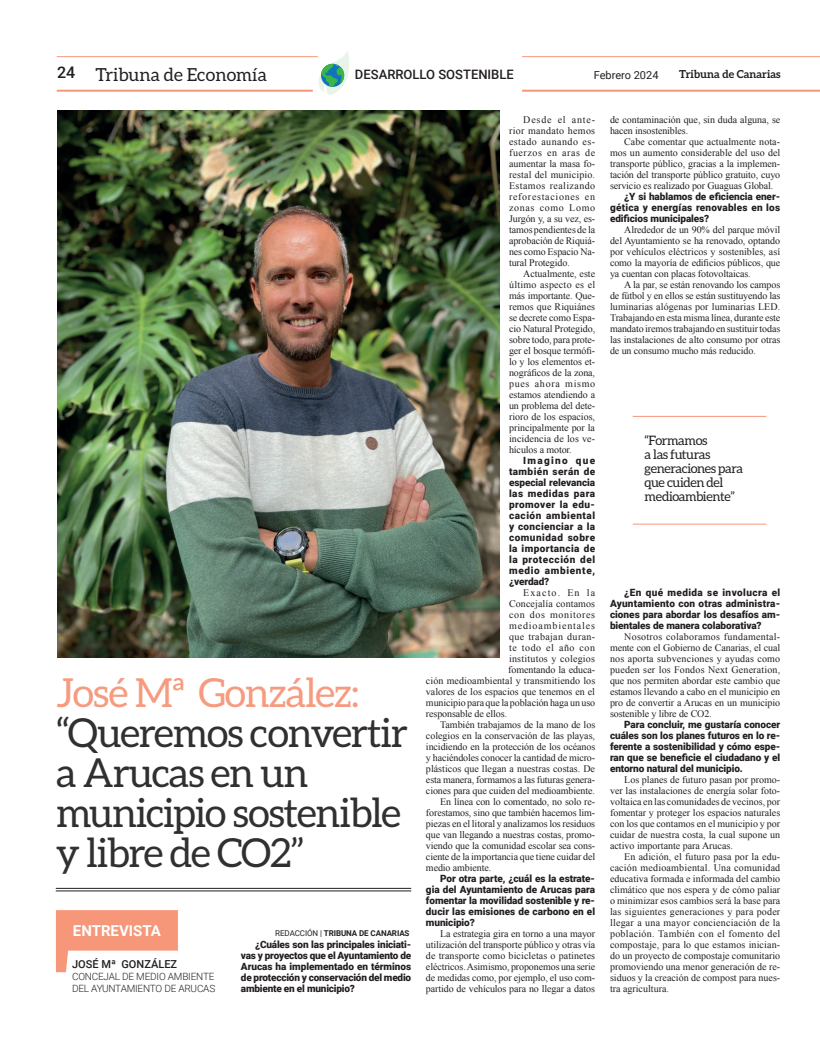
<style>
.page{position:relative;width:820px;height:1049px;background:#fff}
.page>*{position:absolute;margin:0;border:0;box-sizing:border-box;transform-origin:0 0}
.t1{font:40px/40px "Aleo";letter-spacing:-.03em;color:#312f30}
.t2{font:40px "Aleo";letter-spacing:-.03em;color:#f69b7f}
.t3{font:18px "Aleo";color:#231f20}
.t4{font:700 15px "Roboto";color:#fff}
.t5{font:13px/14px "Aleo";letter-spacing:-.03em;color:#231f20}
.t6{font:500 13px "Roboto";color:#231f20}
.t7{font:700 11px "Aleo";color:#231f20}
.t8{font:500 11px "Roboto";color:#231f20}
.t9{font:11px "Roboto";color:#231f20}
.t10{font:10px/11px "Times New Roman";letter-spacing:-.01em;color:#231f20;text-align:justify}
.t11{font:900 10px/11px "Roboto";letter-spacing:-.01em;color:#231f20;text-align:justify}
.t12{font:10px "Times New Roman";letter-spacing:.01em;color:#231f20}
.t13{font:300 10px/12px "Roboto";letter-spacing:-.02em;color:#231f20}
.t14{font:10px "Times New Roman";letter-spacing:.025em;color:#231f20}
.t15{font:10px "Times New Roman";letter-spacing:.035em;color:#231f20}
.t16{font:10px "Times New Roman";letter-spacing:.09em;color:#231f20}
.t17{font:10px "Times New Roman";letter-spacing:.06em;color:#231f20}
.t18{font:10px "Times New Roman";letter-spacing:.055em;color:#231f20}
.t19{font:10px "Times New Roman";letter-spacing:.11em;color:#231f20}
.t20{font:700 8px "Roboto";letter-spacing:-.01em;color:#231f20}
.s1{font-weight:400}
</style>
<div class="page">
<svg style="left:56px;top:910px;width:122px;height:62px"></svg>
<hr style="left:57px;top:90px;width:256px;height:2px;background:#f6977a">
<hr style="left:522px;top:90px;width:297px;height:2px;background:#f6977a">
<hr style="left:57px;top:56px;width:260px;height:1px;background:#f6977a">
<hr style="left:522px;top:56px;width:297px;height:1px;background:#f6977a">
<svg style="left:319px;top:51px;width:30px;height:44px"></svg>
<hr style="left:56px;top:891px;width:355px;height:1px;background:#231f20">
<hr style="left:56px;top:888px;width:355px;height:1px;background:#231f20">
<img style="left:57px;top:111px;width:442px;height:547px">
<hr style="left:632px;top:416px;width:134px;height:1px;background:#f6977a">
<hr style="left:632px;top:524px;width:134px;height:1px;background:#f6977a">
<h2 class="t3" style="left:57px;top:64px;width:211px"><sup>24</sup> Tribuna de Economía</h2>
<h3 class="t6" style="left:355px;top:66px;width:160px">DESARROLLO SOSTENIBLE</h3>
<p class="t9" style="left:593px;top:67px;width:66px">Febrero 2024</p>
<p class="t7" style="left:678px;top:68px;width:103px">Tribuna de Canarias</p>
<h1 class="t2" style="left:56px;top:670px;width:304px">José Mª González:</h1>
<h1 class="t1" style="left:56px;top:712px;width:353px">“Queremos convertir a Arucas en un municipio sostenible y libre de CO2”</h1>
<h3 class="t4" style="left:73px;top:920px;width:90px">ENTREVISTA</h3>
<p class="t20" style="left:275px;top:927px;width:136px"><span class="s1">REDACCIÓN |</span> TRIBUNA DE CANARIAS</p>
<p class="t8" style="left:72px;top:956px;width:107px">JOSÉ Mª GONZÁLEZ</p>
<p class="t13" style="left:72px;top:970px;width:145px">CONCEJAL DE MEDIO AMBIENTE<br>DEL AYUNTAMIENTO DE ARUCAS</p>
<p class="t11" style="left:241px;top:938px;width:172px;text-indent:14px">¿Cuáles son las principales iniciati&shy;vas y proyectos que el Ayuntamiento de Arucas ha implementado en términos de protección y conservación del medio ambiente en el municipio?</p>
<p class="t10" style="left:509px;top:114px;width:88px;text-indent:14px">Desde el ante&shy;rior mandato hemos estado aunando es&shy;fuerzos en aras de aumentar la masa fo&shy;restal del municipio.<br>Estamos realizando reforestaciones en zonas como Lomo Jurgón y, a su vez, es&shy;tamos pendientes de la aprobación de Riquiá&shy;nes como Espacio Na&shy;tural Protegido.</p>
<p class="t10" style="left:509px;top:268px;width:88px;text-indent:14px">Actualmente, este último aspecto es el más importante. Que&shy;remos que Riquiánes se decrete como Espa&shy;cio Natural Protegido, sobre todo, para prote&shy;ger el bosque termófi&shy;lo y los elementos et&shy;nográficos de la zona, pues ahora mismo estamos atendiendo a un problema del dete&shy;rioro de los espacios, principalmente por la incidencia de los ve&shy;hículos a motor.</p>
<p class="t11" style="left:509px;top:454px;width:88px;text-indent:14px">Imagino que también serán de especial relevancia las medidas para promover la edu&shy;cación ambiental y concienciar a la comunidad sobre la importancia de la protección del medio ambiente, ¿verdad?</p>
<p class="t19" style="left:523px;top:586px;width:73px">Exacto. En la</p>
<p class="t12" style="left:509px;top:597px;width:88px">Concejalía contamos</p>
<p class="t17" style="left:509px;top:608px;width:87px">con dos monitores</p>
<p class="t16" style="left:509px;top:619px;width:87px">medioambientales</p>
<p class="t15" style="left:509px;top:630px;width:87px">que trabajan duran-</p>
<p class="t18" style="left:509px;top:641px;width:87px">te todo el año con</p>
<p class="t14" style="left:509px;top:652px;width:87px">institutos y colegios</p>
<p class="t10" style="left:508px;top:664px;width:88px">fomentando la educa-</p>
<p class="t12" style="left:426px;top:674px;width:171px">ción medioambiental y transmitiendo los</p>
<p class="t10" style="left:426px;top:686px;width:170px">valores de los espacios que tenemos en el</p>
<p class="t10" style="left:426px;top:697px;width:171px">municipio para que la población haga un uso</p>
<p class="t10" style="left:426px;top:708px;width:83px">responsable de ellos.</p>
<p class="t10" style="left:440px;top:719px;width:156px">También trabajamos de la mano de los</p>
<p class="t10" style="left:426px;top:730px;width:170px">colegios en la conservación de las playas,</p>
<p class="t10" style="left:426px;top:741px;width:171px">incidiendo en la protección de los océanos</p>
<p class="t10" style="left:426px;top:752px;width:170px">y haciéndoles conocer la cantidad de micro-</p>
<p class="t10" style="left:426px;top:763px;width:170px">plásticos que llegan a nuestras costas. De</p>
<p class="t10" style="left:426px;top:774px;width:170px">esta manera, formamos a las futuras genera-</p>
<p class="t10" style="left:426px;top:785px;width:170px">ciones para que cuiden del medioambiente.</p>
<p class="t10" style="left:440px;top:796px;width:156px">En línea con lo comentado, no solo re-</p>
<p class="t10" style="left:426px;top:807px;width:170px">forestamos, sino que también hacemos lim-</p>
<p class="t10" style="left:426px;top:818px;width:171px">piezas en el litoral y analizamos los residuos</p>
<p class="t10" style="left:426px;top:829px;width:170px">que van llegando a nuestras costas, promo-</p>
<p class="t10" style="left:426px;top:840px;width:170px">viendo que la comunidad escolar sea cons-</p>
<p class="t10" style="left:426px;top:851px;width:171px">ciente de la importancia que tiene cuidar del</p>
<p class="t10" style="left:426px;top:862px;width:67px">medio ambiente.</p>
<p class="t11" style="left:426px;top:872px;width:171px;text-indent:14px">Por otra parte, ¿cuál es la estrate&shy;gia del Ayuntamiento de Arucas para fomentar la movilidad sostenible y re&shy;ducir las emisiones de carbono en el municipio?</p>
<p class="t10" style="left:426px;top:928px;width:171px;text-indent:14px">La estrategia gira en torno a una mayor utilización del transporte público y otras vía de transporte como bicicletas o patinetes eléctricos. Asimismo, proponemos una serie de medidas como, por ejemplo, el uso com&shy;partido de vehículos para no llegar a datos</p>
<p class="t10" style="left:609px;top:114px;width:172px">de contaminación que, sin duda alguna, se hacen insostenibles.</p>
<p class="t10" style="left:609px;top:136px;width:172px;text-indent:14px">Cabe comentar que actualmente nota&shy;mos un aumento considerable del uso del transporte público, gracias a la implemen&shy;tación del transporte público gratuito, cuyo servicio es realizado por Guaguas Global.</p>
<p class="t11" style="left:609px;top:190px;width:172px;text-indent:14px">¿Y si hablamos de eficiencia ener&shy;gética y energías renovables en los edificios municipales?</p>
<p class="t10" style="left:609px;top:224px;width:172px;text-indent:14px">Alrededor de un 90% del parque móvil del Ayuntamiento se ha renovado, optando por vehículos eléctricos y sostenibles, así como la mayoría de edificios públicos, que ya cuentan con placas fotovoltaicas.</p>
<p class="t10" style="left:609px;top:279px;width:172px;text-indent:14px">A la par, se están renovando los campos de fútbol y en ellos se están sustituyendo las luminarias alógenas por luminarias LED.<br>Trabajando en esta misma línea, durante este mandato iremos trabajando en sustituir todas las instalaciones de alto consumo por otras de un consumo mucho más reducido.</p>
<h3 class="t5" style="left:644px;top:433px;width:100px">“Formamos<br>a las futuras generaciones para que cuiden del medioambiente”</h3>
<p class="t11" style="left:609px;top:586px;width:172px;text-indent:14px">¿En qué medida se involucra el Ayuntamiento con otras administra&shy;ciones para abordar los desafíos am&shy;bientales de manera colaborativa?</p>
<p class="t10" style="left:609px;top:631px;width:172px;text-indent:14px">Nosotros colaboramos fundamental&shy;mente con el Gobierno de Canarias, el cual nos aporta subvenciones y ayudas como pueden ser los Fondos Next Generation, que nos permiten abordar este cambio que estamos llevando a cabo en el municipio en pro de convertir a Arucas en un municipio sostenible y libre de CO2.</p>
<p class="t11" style="left:609px;top:718px;width:172px;text-indent:14px">Para concluir, me gustaría conocer cuáles son los planes futuros en lo re&shy;ferente a sostenibilidad y cómo espe&shy;ran que se beneficie el ciudadano y el entorno natural del municipio.</p>
<p class="t10" style="left:609px;top:774px;width:172px;text-indent:14px">Los planes de futuro pasan por promo&shy;ver las instalaciones de energía solar foto&shy;voltaica en las comunidades de vecinos, por fomentar y proteger los espacios naturales con los que contamos en el municipio y por cuidar de nuestra costa, la cual supone un activo importante para Arucas.</p>
<p class="t10" style="left:609px;top:851px;width:172px;text-indent:14px">En adición, el futuro pasa por la edu&shy;cación medioambiental. Una comunidad educativa formada e informada del cambio climático que nos espera y de cómo paliar o minimizar esos cambios será la base para las siguientes generaciones y para poder llegar a una mayor concienciación de la población. También con el fomento del compostaje, para lo que estamos inician&shy;do un proyecto de compostaje comunitario promoviendo una menor generación de re&shy;siduos y la creación de compost para nues&shy;tra agricultura.</p>
</div>
